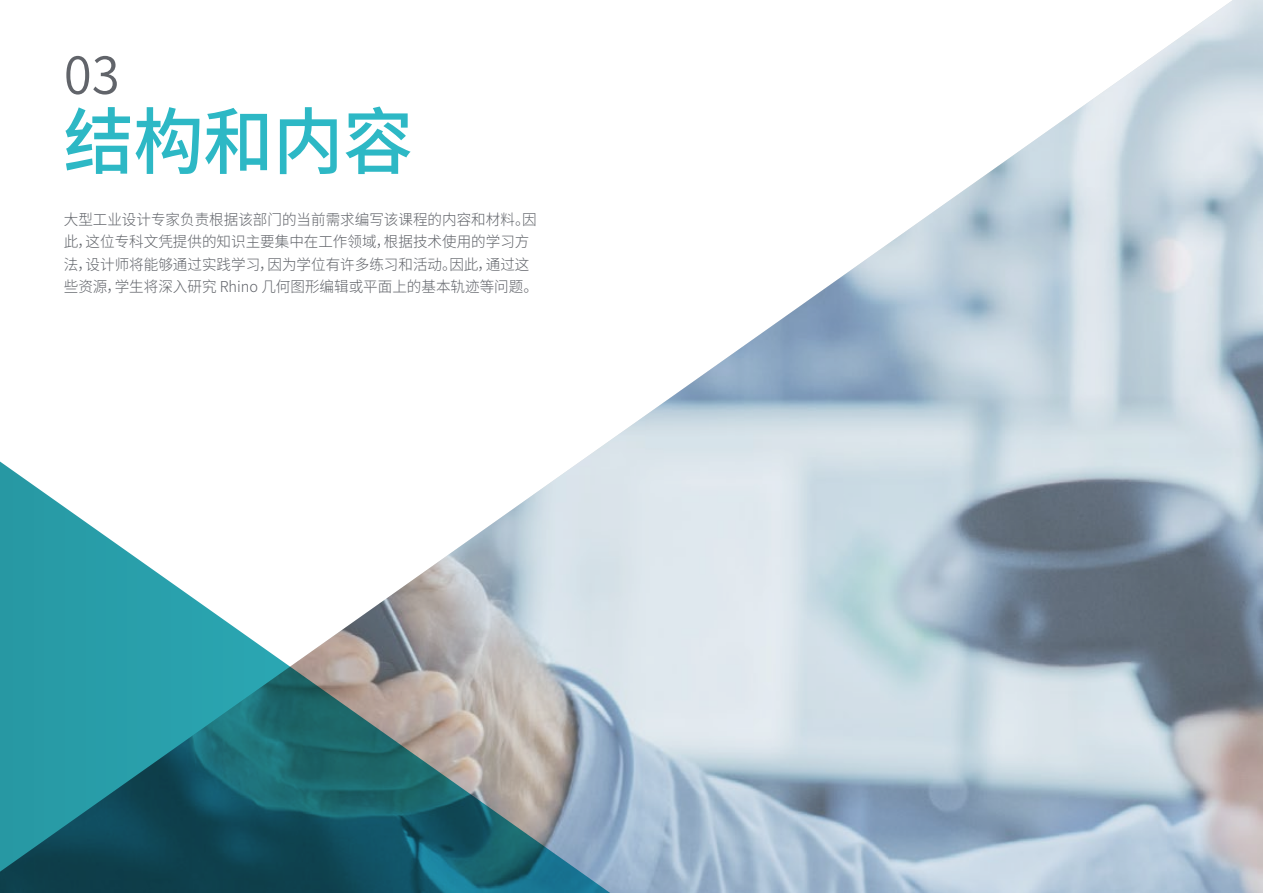
<style>
.page{position:relative;width:1263px;height:893px;background:#fff}
.page>*{position:absolute;margin:0;border:0;box-sizing:border-box;transform-origin:0 0}
.t1{font:500 72px "Source Han Sans CN";color:#2db8c5}
.t2{font:52.5px "Source Han Sans CN";color:#61646a}
.t3{font:300 15px/22.5px "Source Han Sans CN";color:#61646a}
</style>
<div class="page">
<img style="left:602px;top:0;width:661px;height:893px">
<svg style="left:0;top:446px;width:640px;height:447px"></svg>
<h2 class="t2" style="left:64px;top:45px;width:57px">03</h2>
<h1 class="t1" style="left:64px;top:101px;width:351px">结构和内容</h1>
<p class="t3" style="left:64px;top:208px;width:476px">大型工业设计专家负责根据该部门的当前需求编写该课程的内容和材料。因此，这位专科文凭提供的知识主要集中在工作领域，根据技术使用的学习方法，设计师将能够通过实践学习，因为学位有许多练习和活动。因此，通过这些资源，学生将深入研究 Rhino 几何图形编辑或平面上的基本轨迹等问题。</p>
</div>
